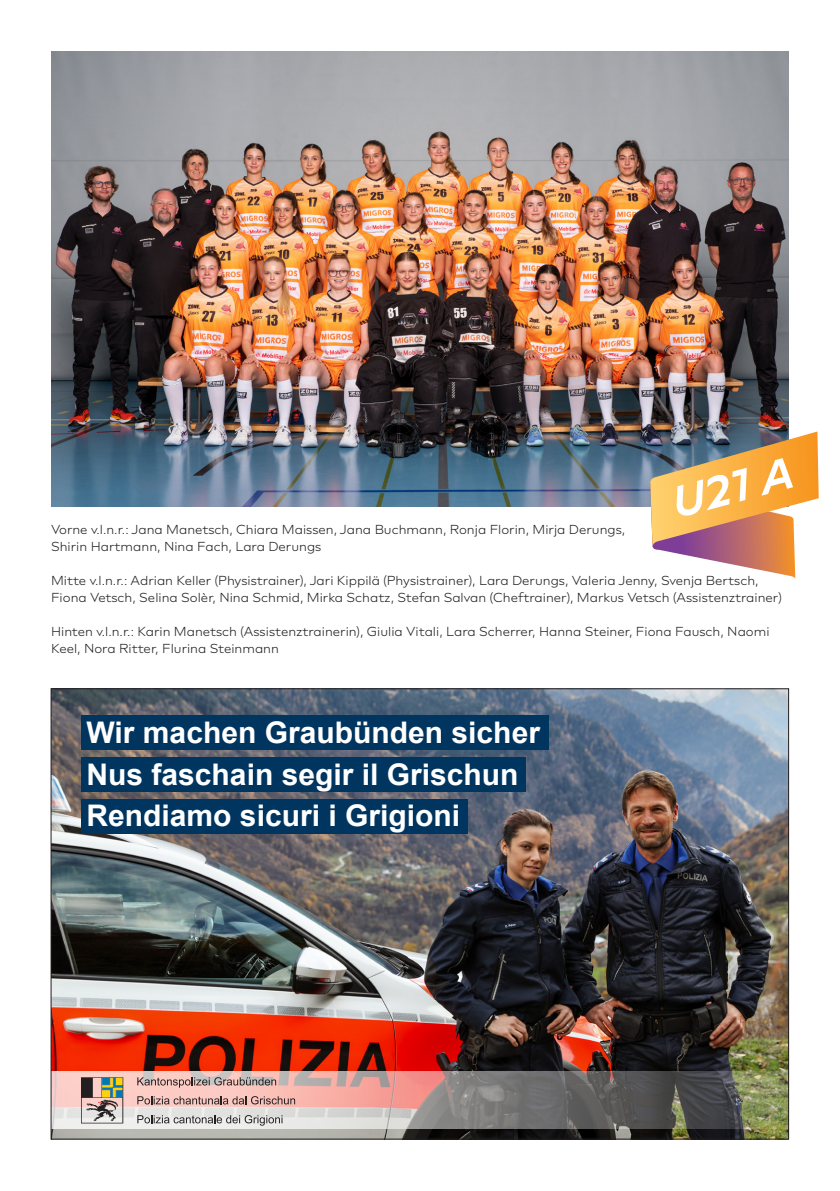
<style>
.page{position:relative;width:840px;height:1191px;background:#fff}
.page>*{position:absolute;margin:0;border:0;box-sizing:border-box;transform-origin:0 0}
.t1{font:italic 700 44px "Novera Classic";color:#fff}
.t2{font:700 29.8px/41.6px "Arial";color:#fff}
.t3{font:300 13px/17px "Novera Classic";color:#231f20}
</style>
<div class="page">
<img style="left:51px;top:51px;width:737px;height:455px">
<svg style="left:649px;top:431px;width:169px;height:148px"></svg>
<img style="left:53px;top:690px;width:733px;height:447px">
<div style="left:81px;top:715px;width:467px;height:35px;background:#003560"></div>
<div style="left:81px;top:757px;width:444px;height:35px;background:#003560"></div>
<div style="left:81px;top:799px;width:386px;height:35px;background:#003560"></div>
<svg style="left:53px;top:1071px;width:733px;height:58px;background:#a1918b"></svg>
<svg style="left:81px;top:1077px;width:42px;height:46px;background:#a0998a"></svg>
<svg style="left:137px;top:1077px;width:139px;height:10px"></svg>
<svg style="left:137px;top:1096px;width:158px;height:8px"></svg>
<svg style="left:137px;top:1115px;width:145px;height:10px"></svg>
<h1 class="t1" style="left:663px;top:476px;width:126px;rotate:-15deg">U21 A</h1>
<p class="t3" style="left:51px;top:521px;width:575px">Vorne v.l.n.r.: Jana Manetsch, Chiara Maissen, Jana Buchmann, Ronja Florin, Mirja Derungs,<br>Shirin Hartmann, Nina Fach, Lara Derungs</p>
<p class="t3" style="left:51px;top:572px;width:731px">Mitte v.l.n.r.: Adrian Keller (Physistrainer), Jari Kippilä (Physistrainer), Lara Derungs, Valeria Jenny, Svenja Bertsch,<br>Fiona Vetsch, Selina Solèr, Nina Schmid, Mirka Schatz, Stefan Salvan (Cheftrainer), Markus Vetsch (Assistenztrainer)</p>
<p class="t3" style="left:51px;top:623px;width:719px">Hinten v.l.n.r.: Karin Manetsch (Assistenztrainerin), Giulia Vitali, Lara Scherrer, Hanna Steiner, Fiona Fausch, Naomi<br>Keel, Nora Ritter, Flurina Steinmann</p>
<h2 class="t2" style="left:86px;top:712px;width:455px">Wir machen Graubünden sicher<br>Nus faschain segir il Grischun<br>Rendiamo sicuri i Grigioni</h2>
</div>
